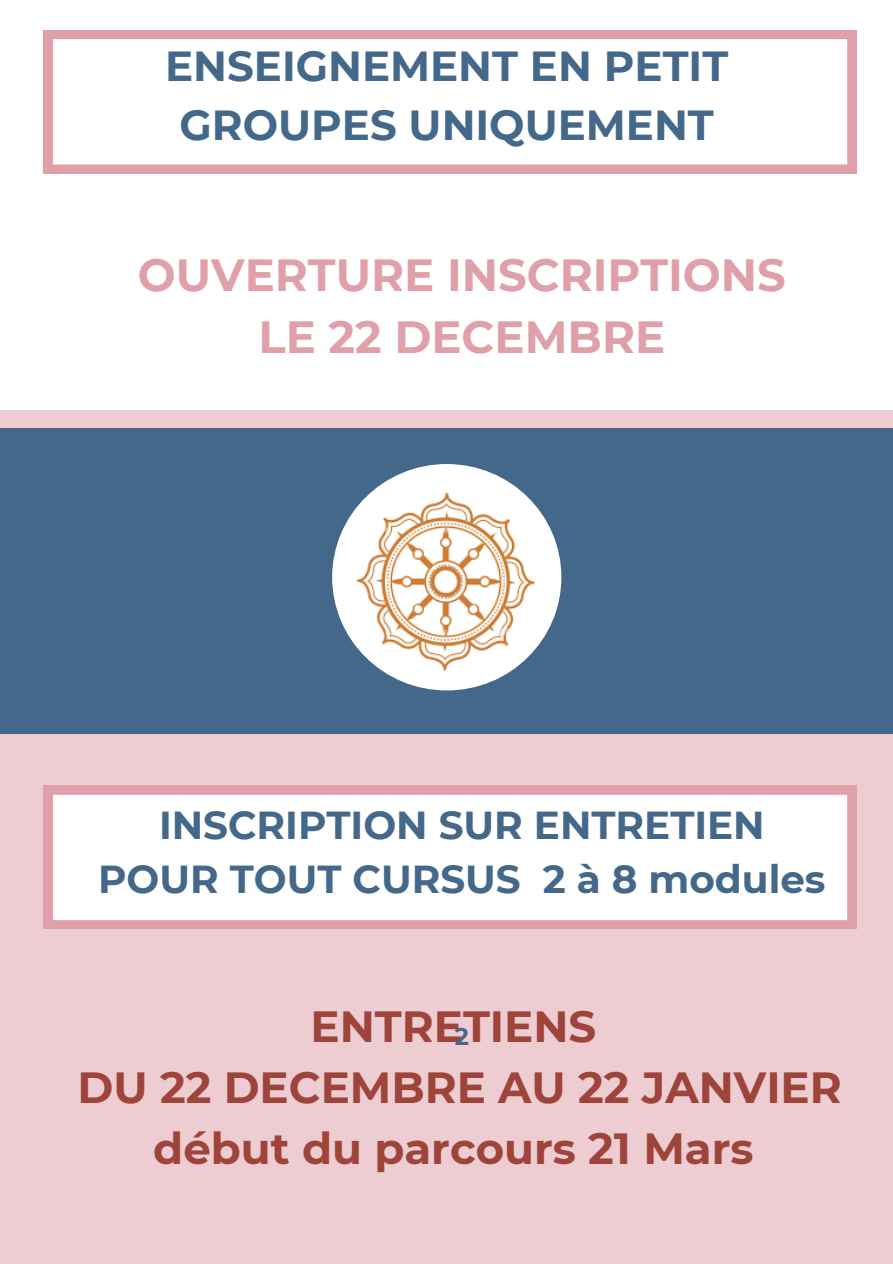
<style>
.page{position:relative;width:893px;height:1264px;background:#fff}
.page>*{position:absolute;margin:0;border:0;box-sizing:border-box;transform-origin:0 0}
.t1{font:700 44.85px/61.8px "Montserrat";color:#dfa0a9;text-align:center}
.t2{font:700 43.5px "Montserrat";color:#9e443b}
.t3{font:700 41.85px/58.5px "Montserrat";color:#446889;text-align:center}
.t4{font:700 38.85px "Montserrat";color:#446889}
.t5{font:700 23.85px "Montserrat";color:#446889}
</style>
<div class="page">
<div style="left:0;top:0;width:892px;height:1263px;background:#edcdd2"></div>
<div style="left:0;top:429px;width:892px;height:305px;background:#446889"></div>
<div style="left:0;top:0;width:892px;height:409px;background:#fff"></div>
<svg style="left:44px;top:30px;width:812px;height:143px"></svg>
<img style="left:332px;top:464px;width:229px;height:226px;border-radius:50%">
<svg style="left:44px;top:785px;width:812px;height:143px;background:#faf0f1"></svg>
<p class="t3" style="left:165px;top:37px;width:564px">ENSEIGNEMENT EN PETIT<br>GROUPES UNIQUEMENT</p>
<p class="t1" style="left:138px;top:244px;width:649px">OUVERTURE INSCRIPTIONS<br>LE 22 DECEMBRE</p>
<p class="t4" style="left:159px;top:801px;width:607px">INSCRIPTION SUR ENTRETIEN</p>
<p class="t4" style="left:98px;top:855px;width:729px">POUR TOUT CURSUS 2 à 8 modules</p>
<p class="t2" style="left:310px;top:999px;width:287px">ENTRETIENS</p>
<p class="t2" style="left:77px;top:1060px;width:765px">DU 22 DECEMBRE AU 22 JANVIER</p>
<p class="t2" style="left:153px;top:1121px;width:601px">début du parcours 21 Mars</p>
<p class="t5" style="left:455px;top:1021px;width:16px">2</p>
</div>
